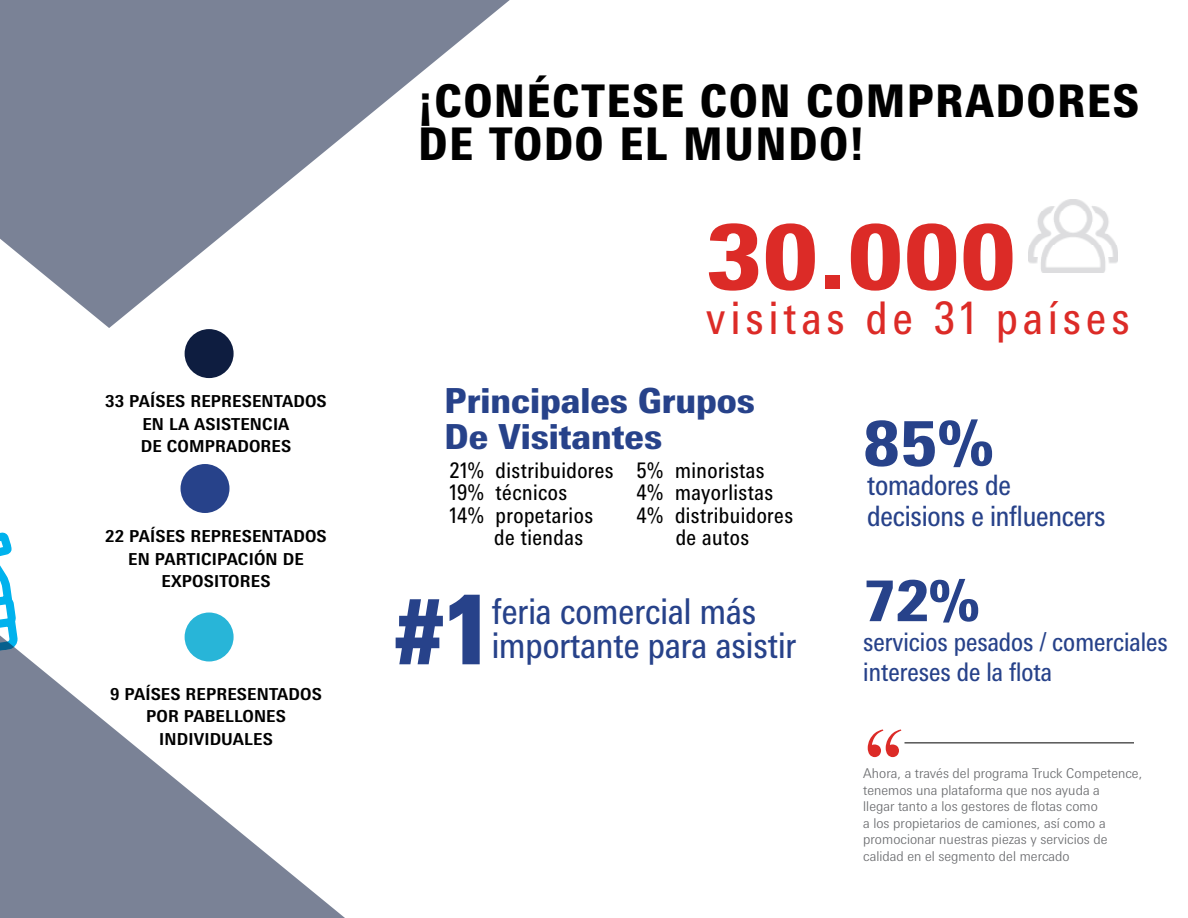
<style>
.page{position:relative;width:1188px;height:918px;background:#fff}
.page>*{position:absolute;margin:0;border:0;box-sizing:border-box;transform-origin:0 0}
.t1{font:108px "Bask Old Face";color:#dc2b27}
.t2{font:900 90px "Messe Univers";color:#dc2b27}
.t3{font:900 90px "Messe Univers";color:#27428a}
.t4{font:900 62.1px "Messe Univers";color:#27428a;scale:.96 1}
.t5{font:900 56.7px "Messe Univers";color:#27428a;scale:.95 1}
.t6{font:900 45px/43.2px "Messe Univers";letter-spacing:.05em;color:#000;scale:.88 1}
.t7{font:45px "Messe Univers";letter-spacing:.13em;color:#dc2b27;scale:.88 1}
.t8{font:35.7px/34.2px "Messe Univers";color:#27428a;scale:.88 1}
.t9{font:900 34.5px/36px "Messe Univers";color:#27428a;scale:.96 1}
.t10{font:28.2px/31.5px "Messe Univers";letter-spacing:-.01em;color:#27428a;scale:.88 1}
.t11{font:25.65px/30px "Messe Univers";color:#27428a;scale:.87 1}
.t12{font:21.6px "Messe Univers";letter-spacing:.025em;color:#000;scale:.88 1}
.t13{font:700 16.5px/22.5px "Messe Univers";letter-spacing:.01em;color:#000;text-align:center}
.t14{font:300 13.5px/16.5px "Messe Univers";color:#6d6e71}
.s1{font-size:97.2px}
</style>
<div class="page">
<svg style="left:0;top:532px;width:12px;height:58px"></svg>
<div style="left:181px;top:464px;width:48px;height:49px;background:#27428a;border-radius:50%"></div>
<svg style="left:0;top:0;width:510px;height:328px;fill:#7a8296"></svg>
<svg style="left:0;top:590px;width:345px;height:328px"></svg>
<div style="left:185px;top:329px;width:49px;height:49px;background:#0e1d40;border-radius:50%"></div>
<div style="left:185px;top:613px;width:49px;height:49px;background:#28b5d8;border-radius:50%"></div>
<img style="left:1029px;top:200px;width:89px;height:72px">
<hr style="left:904px;top:742px;width:230px;height:1px;background:#000">
<p class="t13" style="left:105px;top:390px;width:223px">33 PAÍSES REPRESENTADOS<br>EN LA ASISTENCIA<br>DE COMPRADORES</p>
<p class="t13" style="left:105px;top:525px;width:223px">22 PAÍSES REPRESENTADOS<br>EN PARTICIPACIÓN DE<br>EXPOSITORES</p>
<p class="t13" style="left:110px;top:682px;width:213px">9 PAÍSES REPRESENTADOS<br>POR PABELLONES<br>INDIVIDUALES</p>
<h3 class="t6" style="left:418px;top:79px;width:820px">¡CONÉCTESE CON COMPRADORES<br>DE TODO EL MUNDO!</h3>
<h2 class="t2" style="left:706px;top:202px;width:311px">30.000</h2>
<h3 class="t7" style="left:706px;top:290px;width:482px">visitas de 31 países</h3>
<h3 class="t9" style="left:445px;top:382px;width:325px">Principales Grupos<br>De Visitantes</h3>
<h3 class="t12" style="left:449px;top:457px;width:188px">21% distribuidores</h3>
<h3 class="t12" style="left:449px;top:479px;width:135px">19% técnicos</h3>
<h3 class="t12" style="left:449px;top:502px;width:165px">14% propetarios</h3>
<h3 class="t12" style="left:494px;top:524px;width:102px">de tiendas</h3>
<h3 class="t12" style="left:637px;top:457px;width:147px">5% minoristas</h3>
<h3 class="t12" style="left:637px;top:479px;width:157px">4% mayorlistas</h3>
<h3 class="t12" style="left:637px;top:502px;width:179px">4% distribuidores</h3>
<h3 class="t12" style="left:676px;top:524px;width:85px">de autos</h3>
<h2 class="t3" style="left:392px;top:577px;width:96px">#<span class="s1">1</span></h2>
<h3 class="t8" style="left:492px;top:594px;width:348px">feria comercial más importante para asistir</h3>
<h3 class="t4" style="left:863px;top:405px;width:137px">85%</h3>
<h3 class="t10" style="left:867px;top:468px;width:272px">tomadores de decisions e influencers</h3>
<h3 class="t5" style="left:863px;top:566px;width:124px">72%</h3>
<h3 class="t11" style="left:863px;top:627px;width:352px">servicios pesados / comerciales intereses de la flota</h3>
<h1 class="t1" style="left:863px;top:708px;width:45px">“</h1>
<p class="t14" style="left:863px;top:765px;width:281px">Ahora, a través del programa Truck Competence, tenemos una plataforma que nos ayuda a<br>llegar tanto a los gestores de flotas como<br>a los propietarios de camiones, así como a promocionar nuestras piezas y servicios de calidad en el segmento del mercado</p>
</div>
